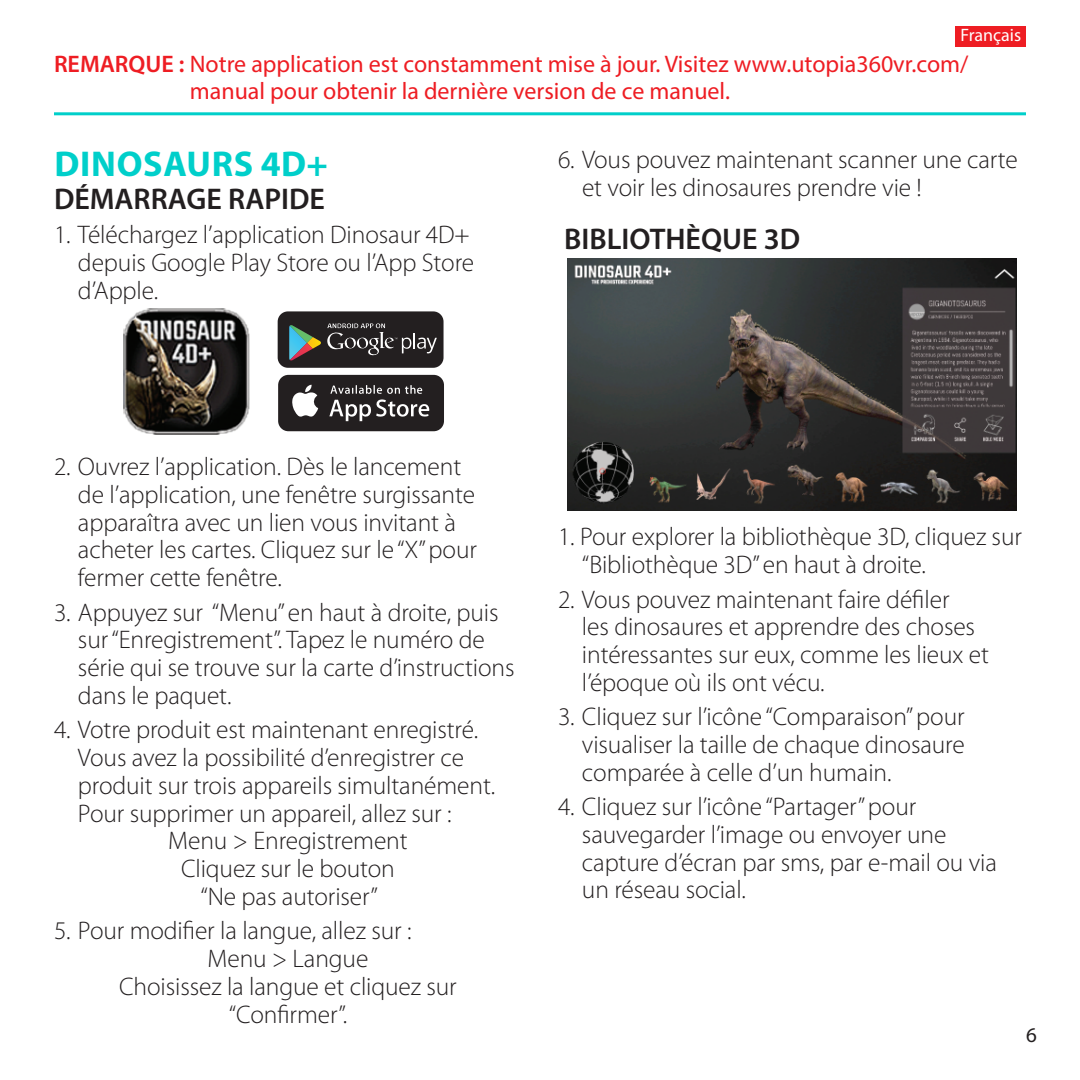
<style>
.page{position:relative;width:1080px;height:1080px;background:#fff}
.page>*{position:absolute;margin:0;border:0;box-sizing:border-box;transform-origin:0 0}
.t1{font:700 36px "Myriad Pro";letter-spacing:.02em;color:#00cfca}
.t2{font:600 30px "Myriad Pro";color:#231f20}
.t3{font:300 25.5px/27.6px "Myriad Pro";letter-spacing:-.005em;color:#231f20}
.t4{font:24px/27px "Myriad Pro";color:#ee1d23}
.t5{font:21px "Myriad Pro";color:#231f20}
.t6{font:18px "Myriad Pro";color:#fff}
.s1{font-weight:600}
</style>
<div class="page">
<img style="left:124px;top:309px;width:125px;height:126px">
<svg style="left:277px;top:374px;width:168px;height:58px"></svg>
<svg style="left:278px;top:375px;width:166px;height:56px;background:#454243"></svg>
<svg style="left:277px;top:310px;width:168px;height:59px"></svg>
<div style="left:278px;top:311px;width:166px;height:57px;background:#231f20;border-radius:10px"></div>
<svg style="left:289px;top:325px;width:32px;height:36px"></svg>
<svg style="left:327px;top:323px;width:110px;height:32px"></svg>
<img style="left:567px;top:258px;width:450px;height:253px">
<div style="left:956px;top:26px;width:70px;height:20px;background:#ee1d23"></div>
<hr style="left:54px;top:112px;width:972px;height:3px;background:#00cfca">
<p class="t6" style="left:960px;top:24px;width:62px">Français</p>
<p class="t4" style="left:190px;top:50px;width:780px;text-indent:-136px"><span class="s1">REMARQUE :</span> Notre application est constamment mise à jour. Visitez www.utopia360vr.com/ manual pour obtenir la dernière version de ce manuel.</p>
<h1 class="t1" style="left:54px;top:140px;width:275px">DINOSAURS 4D+</h1>
<p class="t2" style="left:54px;top:180px;width:273px">DÉMARRAGE RAPIDE</p>
<p class="t3" style="left:78px;top:221px;width:398px;text-indent:-24px">1. Téléchargez l’application Dinosaur 4D+ depuis Google Play Store ou l’App Store d’Apple.</p>
<p class="t3" style="left:582px;top:145px;width:437px;text-indent:-24px">6. Vous pouvez maintenant scanner une carte et voir les dinosaures prendre vie !</p>
<p class="t2" style="left:564px;top:220px;width:238px">BIBLIOTHÈQUE 3D</p>
<p class="t3" style="left:78px;top:453px;width:400px;text-indent:-24px">2. Ouvrez l’application. Dès le lancement de l’application, une fenêtre surgissante apparaîtra avec un lien vous invitant à acheter les cartes. Cliquez sur le “X” pour fermer cette fenêtre.</p>
<p class="t3" style="left:78px;top:598px;width:438px;text-indent:-24px">3. Appuyez sur “Menu” en haut à droite, puis sur “Enregistrement”. Tapez le numéro de série qui se trouve sur la carte d’instructions dans le paquet.</p>
<p class="t3" style="left:54px;top:716px;width:426px">4. Votre produit est maintenant enregistré.</p>
<p class="t3" style="left:78px;top:744px;width:388px">Vous avez la possibilité d’enregistrer ce</p>
<p class="t3" style="left:78px;top:771px;width:419px">produit sur trois appareils simultanément.</p>
<p class="t3" style="left:78px;top:799px;width:375px">Pour supprimer un appareil, allez sur :</p>
<p class="t3" style="left:168px;top:827px;width:241px">Menu &gt; Enregistrement</p>
<p class="t3" style="left:181px;top:855px;width:215px">Cliquez sur le bouton</p>
<p class="t3" style="left:200px;top:882px;width:179px">“Ne pas autoriser”</p>
<p class="t3" style="left:54px;top:917px;width:359px">5. Pour modifier la langue, allez sur :</p>
<p class="t3" style="left:208px;top:945px;width:162px">Menu &gt; Langue</p>
<p class="t3" style="left:119px;top:972px;width:339px">Choisissez la langue et cliquez sur</p>
<p class="t3" style="left:229px;top:1000px;width:120px">“Confirmer”.</p>
<p class="t3" style="left:582px;top:523px;width:441px;text-indent:-24px">1. Pour explorer la bibliothèque 3D, cliquez sur “Bibliothèque 3D” en haut à droite.</p>
<p class="t3" style="left:582px;top:585px;width:409px;text-indent:-24px">2. Vous pouvez maintenant faire défiler<br>les dinosaures et apprendre des choses intéressantes sur eux, comme les lieux et l’époque où ils ont vécu.</p>
<p class="t3" style="left:582px;top:703px;width:384px;text-align:justify;text-indent:-24px">3. Cliquez sur l’icône “Comparaison” pour visualiser la taille de chaque dinosaure comparée à celle d’un humain.</p>
<p class="t3" style="left:582px;top:793px;width:417px;text-indent:-24px">4. Cliquez sur l’icône “Partager” pour sauvegarder l’image ou envoyer une capture d’écran par sms, par e-mail ou via un réseau social.</p>
<p class="t5" style="left:1026px;top:1022px;width:12px">6</p>
</div>
